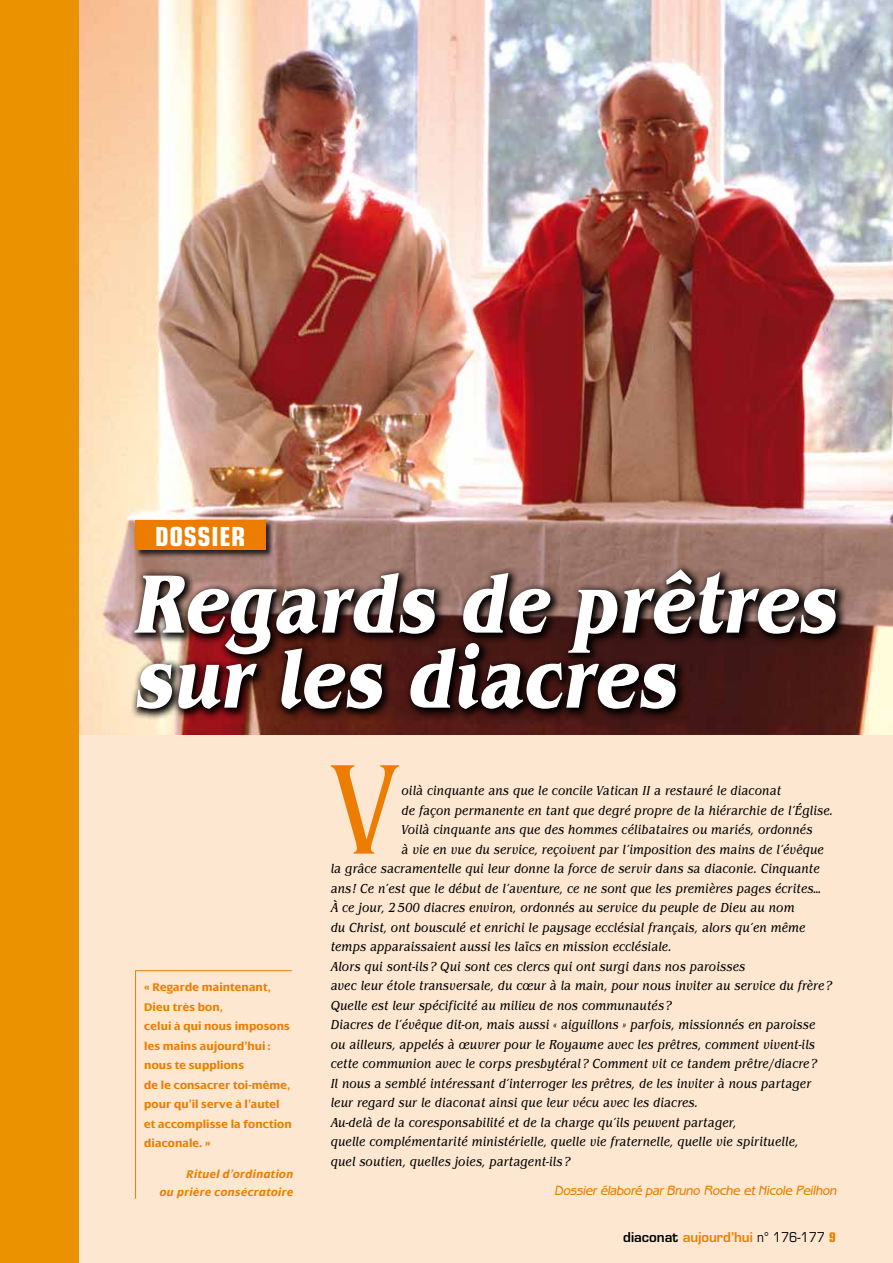
<style>
.page{position:relative;width:893px;height:1263px;background:#fff}
.page>*{position:absolute;margin:0;border:0;box-sizing:border-box;transform-origin:0 0}
.t1{font:134.25px "Benguiat";color:#ec7d00;scale:.8 1}
.t2{font:italic 700 85.5px/75px "Benguiat";letter-spacing:.01em;color:#fff;scale:.78 1}
.t3{font:700 condensed 26.4px "Eurostile";letter-spacing:.02em;color:#fff}
.t4{font:italic 13.5px "Benguiat";letter-spacing:.01em;color:#000;scale:.84 1}
.t5{font:italic 500 13.5px "Benguiat Gothic";letter-spacing:-.03em;color:#ec7d00}
.t6{font:600 13.2px "Eurostile";color:#ec7d00}
.t7{font:700 12px/19.5px "Dialog";letter-spacing:.01em;color:#ec7d00}
.t8{font:italic 700 12px/18px "Dialog";letter-spacing:.03em;color:#ec7d00;text-align:right}
.s1{color:#000}
.s2{font-weight:400;color:#000}
.s3{font-weight:700;font-stretch:condensed}
</style>
<div class="page">
<div style="left:0;top:11px;width:893px;height:1252px;background:#fde7d0"></div>
<img style="left:0;top:0;width:893px;height:734px">
<svg style="left:128px;top:564px;width:720px;height:157px;background:#452924"></svg>
<div style="left:135px;top:520px;width:139px;height:39px;background:#000;opacity:.75"></div>
<div style="left:135px;top:520px;width:131px;height:30px;background:#ec7d00"></div>
<div style="left:1px;top:0;width:78px;height:1263px;background:#ea9200"></div>
<svg style="left:135px;top:970px;width:157px;height:229px"></svg>
<h3 class="t3" style="left:155px;top:520px;width:92px">DOSSIER</h3>
<h2 class="t2" style="left:135px;top:567px;width:902px">Regards de prêtres sur les diacres</h2>
<p class="t7" style="left:144px;top:977px;width:149px">« Regarde maintenant,<br>Dieu très bon,<br>celui à qui nous imposons les mains aujourd’hui : nous te supplions<br>de le consacrer toi-même, pour qu’il serve à l’autel et accomplisse la fonction diaconale. »</p>
<p class="t8" style="left:159px;top:1165px;width:135px">Rituel d’ordination<br>ou prière consécratoire</p>
<h1 class="t1" style="left:329px;top:735px;width:90px">V</h1>
<p class="t4" style="left:401px;top:783px;width:453px">oilà cinquante ans que le concile Vatican II a restauré le diaconat</p>
<p class="t4" style="left:401px;top:802px;width:515px">de façon permanente en tant que degré propre de la hiérarchie de l’Église.</p>
<p class="t4" style="left:401px;top:822px;width:491px">Voilà cinquante ans que des hommes célibataires ou mariés, ordonnés</p>
<p class="t4" style="left:401px;top:841px;width:504px">à vie en vue du service, reçoivent par l’imposition des mains de l’évêque</p>
<p class="t4" style="left:331px;top:861px;width:584px">la grâce sacramentelle qui leur donne la force de servir dans sa diaconie. Cinquante</p>
<p class="t4" style="left:331px;top:880px;width:585px">ans ! Ce n’est que le début de l’aventure, ce ne sont que les premières pages écrites…</p>
<p class="t4" style="left:331px;top:900px;width:554px">À ce jour, 2500 diacres environ, ordonnés au service du peuple de Dieu au nom</p>
<p class="t4" style="left:331px;top:919px;width:567px">du Christ, ont bousculé et enrichi le paysage ecclésial français, alors qu’en même</p>
<p class="t4" style="left:331px;top:939px;width:407px">temps apparaissaient aussi les laïcs en mission ecclésiale.</p>
<p class="t4" style="left:331px;top:958px;width:495px">Alors qui sont-ils ? Qui sont ces clercs qui ont surgi dans nos paroisses</p>
<p class="t4" style="left:331px;top:978px;width:598px">avec leur étole transversale, du cœur à la main, pour nous inviter au service du frère ?</p>
<p class="t4" style="left:331px;top:997px;width:408px">Quelle est leur spécificité au milieu de nos communautés ?</p>
<p class="t4" style="left:331px;top:1017px;width:578px">Diacres de l’évêque dit-on, mais aussi « aiguillons » parfois, missionnés en paroisse</p>
<p class="t4" style="left:331px;top:1036px;width:578px">ou ailleurs, appelés à œuvrer pour le Royaume avec les prêtres, comment vivent-ils</p>
<p class="t4" style="left:331px;top:1056px;width:581px">cette communion avec le corps presbytéral ? Comment vit ce tandem prêtre/diacre ?</p>
<p class="t4" style="left:331px;top:1075px;width:573px">Il nous a semblé intéressant d’interroger les prêtres, de les inviter à nous partager</p>
<p class="t4" style="left:331px;top:1095px;width:439px">leur regard sur le diaconat ainsi que leur vécu avec les diacres.</p>
<p class="t4" style="left:331px;top:1114px;width:484px">Au-delà de la coresponsabilité et de la charge qu’ils peuvent partager,</p>
<p class="t4" style="left:331px;top:1134px;width:558px">quelle complémentarité ministérielle, quelle vie fraternelle, quelle vie spirituelle,</p>
<p class="t4" style="left:331px;top:1153px;width:287px">quel soutien, quelles joies, partagent-ils ?</p>
<p class="t5" style="left:554px;top:1182px;width:284px">Dossier élaboré par Bruno Roche et Nicole Peilhon</p>
<p class="t6" style="left:623px;top:1229px;width:214px"><span class="s1">diaconat</span> aujourd’hui <span class="s2">n° 176-177</span> <span class="s3">9</span></p>
</div>
